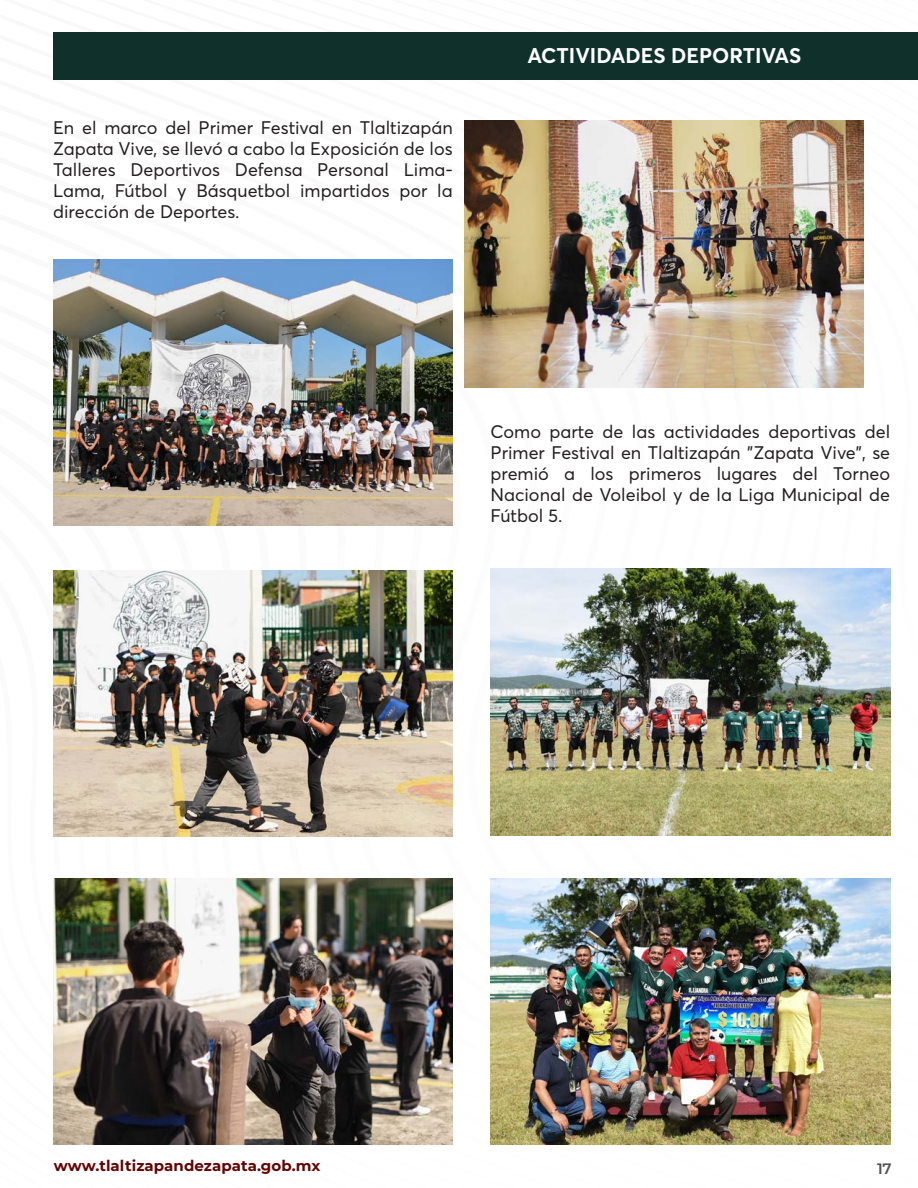
<style>
.page{position:relative;width:918px;height:1188px;background:#fff}
.page>*{position:absolute;margin:0;border:0;box-sizing:border-box;transform-origin:0 0}
.t1{font:700 21px "Averta";color:#fff}
.t2{font:18px/21px "Averta";color:#231f20;text-align:justify}
.t3{font:700 15px "Montserrat";letter-spacing:.005em;color:#640303}
.t4{font:600 15px "Montserrat";color:#51504f}
</style>
<div class="page">
<img style="left:828px;top:789px;width:63px;height:172px">
<img style="left:838px;top:568px;width:53px;height:190px">
<img style="left:544px;top:835px;width:77px;height:1px">
<img style="left:621px;top:835px;width:73px;height:1px">
<img style="left:490px;top:772px;width:8px;height:192px">
<img style="left:840px;top:387px;width:21px;height:182px">
<img style="left:490px;top:568px;width:38px;height:173px">
<img style="left:625px;top:568px;width:52px;height:1px">
<img style="left:701px;top:568px;width:43px;height:1px">
<img style="left:547px;top:387px;width:55px;height:1px">
<img style="left:685px;top:387px;width:119px;height:1px">
<div style="left:53px;top:32px;width:865px;height:48px;background:#10302b"></div>
<img style="left:53px;top:259px;width:400px;height:267px">
<img style="left:53px;top:570px;width:400px;height:267px">
<img style="left:53px;top:878px;width:400px;height:267px">
<img style="left:464px;top:121px;width:400px;height:266px">
<img style="left:491px;top:569px;width:399px;height:266px">
<img style="left:491px;top:878px;width:399px;height:267px">
<p class="t2" style="left:53px;top:118px;width:401px">En el marco del Primer Festival en Tlaltizapán Zapata Vive, se llevó a cabo la Exposición de los Talleres Deportivos Defensa Personal Lima-Lama, Fútbol y Básquetbol impartidos por la dirección de Deportes.</p>
<p class="t1" style="left:527px;top:47px;width:276px">ACTIVIDADES DEPORTIVAS</p>
<p class="t2" style="left:491px;top:422px;width:401px">Como parte de las actividades deportivas del Primer Festival en Tlaltizapán "Zapata Vive", se premió a los primeros lugares del Torneo Nacional de Voleibol y de la Liga Municipal de Fútbol 5.</p>
<p class="t3" style="left:54px;top:1156px;width:268px">www.tlaltizapandezapata.gob.mx</p>
<p class="t4" style="left:877px;top:1159px;width:16px">17</p>
</div>
